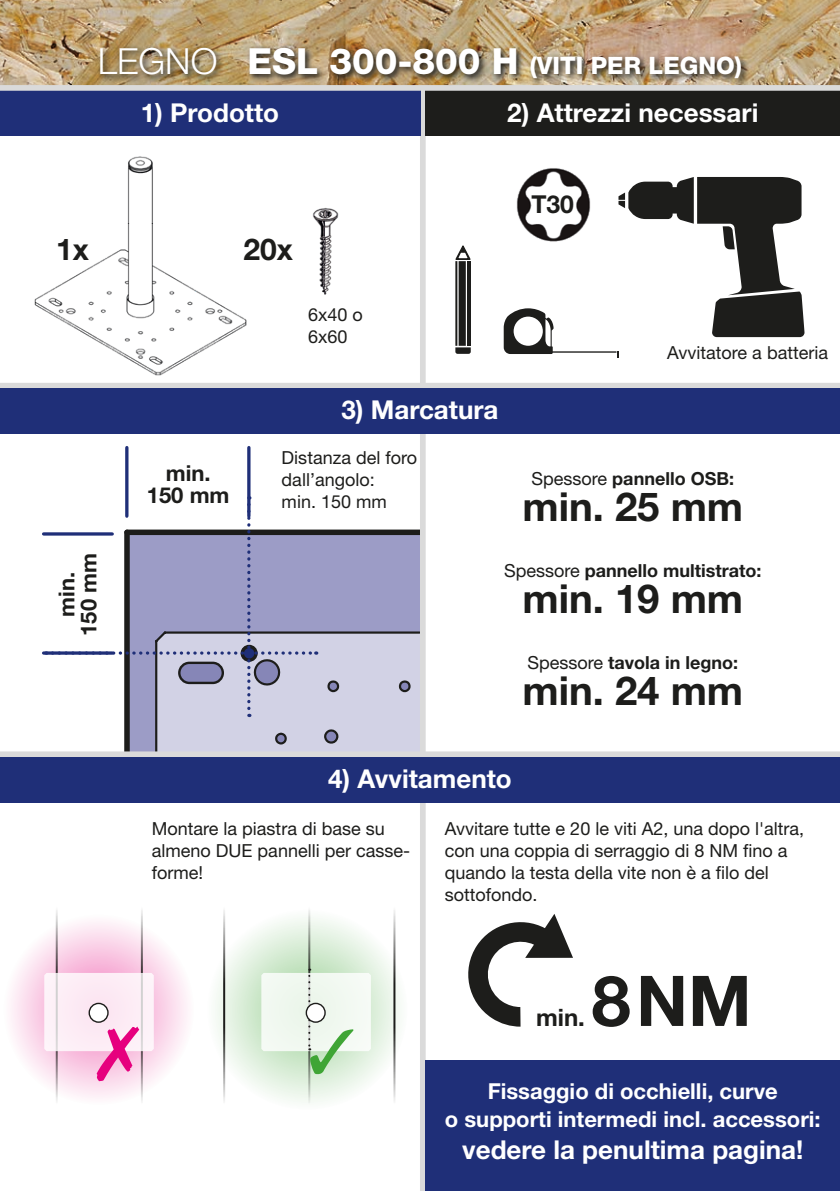
<style>
.page{position:relative;width:840px;height:1191px;background:#fff}
.page>*{position:absolute;margin:0;border:0;box-sizing:border-box;transform-origin:0 0}
.t1{font:700 70px "Helvetica Neue LT Std";color:#1d1d1b}
.t2{font:700 40px "Helvetica Neue LT Std";color:#1d1d1b}
.t3{font:700 30px "Helvetica Neue LT Std";color:#1d1d1b}
.t4{font:700 26px "Helvetica Neue LT Std";color:#fff}
.t5{font:700 24.6px "Helvetica Neue LT Std";color:#1d1d1b}
.t6{font:800 24px "Helvetica Neue LT Std";color:#fff}
.t7{font:700 24px "Helvetica Neue LT Std";color:#1d1d1b}
.t8{font:700 22px/28px "Helvetica Neue LT Std";color:#fff;text-align:center}
.t9{font:700 22px/22px "Helvetica Neue LT Std";color:#1d1d1b;text-align:center}
.t10{font:18px/22px "Helvetica Neue LT Std";color:#1d1d1b}
.t11{font:700 18px "Helvetica Neue LT Std";color:#1d1d1b}
.s1{font-weight:300;font-size:36px}
.s2{font-size:36px}
.s3{font-weight:400}
</style>
<div class="page">
<svg style="left:206px;top:909px;width:201px;height:201px"></svg>
<hr style="left:223px;top:896px;width:2px;height:219px;background:#1d1d1b">
<hr style="left:308px;top:896px;width:2px;height:219px;background:#1d1d1b">
<hr style="left:393px;top:896px;width:2px;height:219px;background:#1d1d1b">
<svg style="left:3px;top:913px;width:191px;height:192px"></svg>
<hr style="left:56px;top:896px;width:2px;height:219px;background:#1d1d1b">
<hr style="left:141px;top:896px;width:2px;height:219px;background:#1d1d1b">
<hr style="left:125px;top:447px;width:3px;height:69px;background:#1f2f78">
<hr style="left:247px;top:447px;width:3px;height:69px;background:#1f2f78">
<hr style="left:44px;top:651px;width:68px;height:3px;background:#1f2f78">
<hr style="left:44px;top:532px;width:68px;height:3px;background:#1f2f78">
<svg style="left:46px;top:496px;width:374px;height:255px"></svg>
<div style="left:420px;top:10px;width:5px;height:1181px;background:#dadada"></div>
<img style="left:0;top:0;width:839px;height:85px">
<div style="left:0;top:91px;width:420px;height:45px;background:#1f2f78"></div>
<img style="left:97px;top:44px;width:652px;height:41px">
<div style="left:425px;top:91px;width:414px;height:45px;background:#1d1d1b"></div>
<div style="left:0;top:383px;width:839px;height:5px;background:#dadada"></div>
<div style="left:0;top:85px;width:839px;height:6px;background:#dadada"></div>
<img style="left:312px;top:208px;width:27px;height:87px">
<div style="left:0;top:388px;width:839px;height:46px;background:#1f2f78"></div>
<div style="left:0;top:751px;width:839px;height:6px;background:#dadada"></div>
<div style="left:0;top:757px;width:839px;height:45px;background:#1f2f78"></div>
<img style="left:529px;top:168px;width:49px;height:9px">
<div style="left:425px;top:1060px;width:414px;height:131px;background:#1f2f78"></div>
<svg style="left:455px;top:347px;width:15px;height:7px"></svg>
<hr style="left:455px;top:261px;width:2px;height:85px;background:#1d1d1b">
<hr style="left:467px;top:261px;width:3px;height:85px;background:#1d1d1b">
<div style="left:458px;top:261px;width:7px;height:85px;background:#1d1d1b"></div>
<svg style="left:455px;top:245px;width:16px;height:15px"></svg>
<svg style="left:503px;top:177px;width:301px;height:180px"></svg>
<svg style="left:468px;top:914px;width:104px;height:112px"></svg>
<img style="left:34px;top:156px;width:213px;height:220px">
<svg style="left:44px;top:973px;width:110px;height:108px"></svg>
<svg style="left:261px;top:968px;width:109px;height:106px"></svg>
<h3 class="t6" style="left:98px;top:51px;width:645px"><span class="s1">LEGNO</span> <span class="s2">ESL 300-800 H</span> (VITI PER LEGNO)</h3>
<h3 class="t4" style="left:507px;top:96px;width:252px">2) Attrezzi necessari</h3>
<h3 class="t4" style="left:141px;top:96px;width:140px">1) Prodotto</h3>
<h3 class="t3" style="left:56px;top:230px;width:34px">1x</h3>
<h3 class="t3" style="left:243px;top:230px;width:51px">20x</h3>
<p class="t10" style="left:308px;top:303px;width:56px">6x40 o<br>6x60</p>
<h3 class="t4" style="left:341px;top:394px;width:158px">3) Marcatura</h3>
<p class="t9" style="left:147px;top:461px;width:84px">min.<br>150 mm</p>
<p class="t10" style="left:281px;top:447px;width:137px">Distanza del foro dall’angolo:<br>min. 150 mm</p>
<h3 class="t5" style="left:531px;top:189px;width:44px">T30</h3>
<p class="t10" style="left:666px;top:342px;width:162px">Avvitatore a batteria</p>
<p class="t11" style="left:531px;top:467px;width:204px"><span class="s3">Spessore</span> pannello OSB:</p>
<h2 class="t2" style="left:522px;top:482px;width:222px">min. 25 mm</h2>
<p class="t9" style="left:55px;top:636px;width:84px;rotate:-90deg">min.<br>150 mm</p>
<p class="t11" style="left:504px;top:559px;width:259px"><span class="s3">Spessore</span> pannello multistrato:</p>
<h2 class="t2" style="left:522px;top:574px;width:222px">min. 19 mm</h2>
<p class="t11" style="left:527px;top:651px;width:212px"><span class="s3">Spessore</span> tavola in legno:</p>
<h2 class="t2" style="left:522px;top:666px;width:222px">min. 24 mm</h2>
<h3 class="t4" style="left:328px;top:762px;width:185px">4) Avvitamento</h3>
<p class="t10" style="left:152px;top:817px;width:260px">Montare la piastra di base su almeno DUE pannelli per casse&shy;forme!</p>
<p class="t10" style="left:444px;top:817px;width:361px">Avvitare tutte e 20 le viti A2, una dopo l'altra, con una coppia di serraggio di 8 NM fino a quando la testa della vite non è a filo del sottofondo.</p>
<h3 class="t7" style="left:536px;top:1002px;width:50px">min.</h3>
<h1 class="t1" style="left:591px;top:957px;width:161px">8NM</h1>
<p class="t8" style="left:444px;top:1076px;width:377px">Fissaggio di occhielli, curve<br>o supporti intermedi incl. accessori:</p>
<h3 class="t4" style="left:462px;top:1133px;width:342px">vedere la penultima pagina!</h3>
</div>
